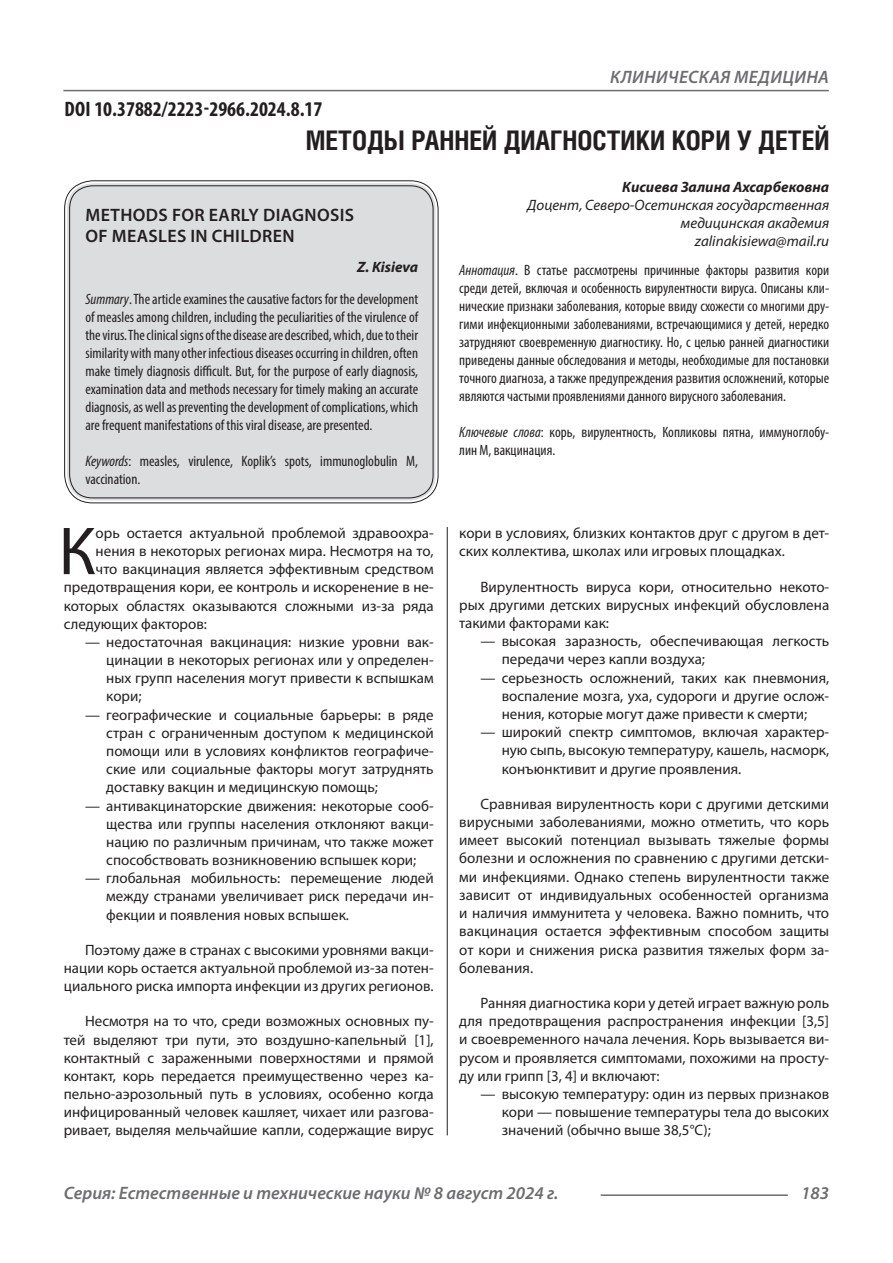
<style>
.page{position:relative;width:893px;height:1263px;background:#fff}
.page>*{position:absolute;margin:0;border:0;box-sizing:border-box;transform-origin:0 0}
.Статья_текст_первый{font:68.4px "Myriad Pro";color:#231f20}
.Статья_название{font:700 27px "Helios Cond C";color:#231f20}
.ДОИ{font:700 condensed 21px "Myriad Pro";color:#231f20}
.t1{font:italic 600 18px "Myriad Pro";color:#6c6d70}
.Статья_название_англ{font:600 18px/21.6px "Myriad Pro";letter-spacing:.02em;color:#231f20}
.t2{font:italic 600 18px "Myriad Pro";letter-spacing:.02em;color:#6c6d70}
.Статья_текст{font:15px/18.1px "Myriad Pro";color:#231f20;text-align:justify}
.Статья_аннотация_анг{font:condensed 15px/18px "Myriad Pro";color:#231f20;text-align:justify}
.Статья_аннотация_тек{font:condensed 15px/18px "Myriad Pro";color:#231f20;text-align:justify}
.Статья_текст_первый-2{font:15px "Myriad Pro";color:#231f20}
.Статья_автор_инфо{font:italic 15px/18px "Myriad Pro";color:#231f20;text-align:right}
.Статья_автор_инфо-2{font:italic 700 15px "Myriad Pro";color:#231f20}
.Статья_автор_англ{font:italic 700 15px "Myriad Pro";color:#231f20}
.s1{font-style:italic}
</style>
<div class="page">
<hr style="left:447px;top:128px;width:1px;height:1007px;background:#231f20">
<hr style="left:63px;top:90px;width:766px;height:1px;background:#6c6d70">
<hr style="left:601px;top:1194px;width:187px;height:2px;background:#6c6d70">
<div style="left:442px;top:128px;width:11px;height:399px;background:#fff"></div>
<div style="left:67px;top:183px;width:369px;height:317px;background:#dcdddf;border-radius:26px"></div>
<div style="left:64px;top:180px;width:375px;height:323px;border:1px solid #231f20;border-radius:28px"></div>
<div style="left:69px;top:185px;width:365px;height:313px;border:1px solid #231f20;border-radius:23px"></div>
<p class="t2" style="left:610px;top:66px;width:220px">КЛИНИЧЕСКАЯ МЕДИЦИНА</p>
<p class="Статья_название" style="left:306px;top:124px;width:525px">МЕТОДЫ РАННЕЙ ДИАГНОСТИКИ КОРИ У ДЕТЕЙ</p>
<p class="Статья_автор_инфо-2" style="left:622px;top:177px;width:208px">Кисиева Залина Ахсарбековна</p>
<p class="Статья_автор_инфо" style="left:528px;top:195px;width:303px">Доцент, Северо-Осетинская государственная медицинская академия</p>
<p class="Статья_автор_инфо" style="left:695px;top:231px;width:136px">zalinakisiewa@mail.ru</p>
<p class="Статья_аннотация_тек" style="left:459px;top:261px;width:371px"><span class="s1">Аннотация</span>. В статье рассмотрены причинные факторы развития кори среди детей, включая и особенность вирулентности вируса. Описаны кли&shy;нические признаки заболевания, которые ввиду схожести со многими дру&shy;гими инфекционными заболеваниями, встречающимися у детей, нередко затрудняют своевременную диагностику. Но, с целью ранней диагностики приведены данные обследования и методы, необходимые для постановки точного диагноза, а также предупреждения развития осложнений, которые являются частыми проявлениями данного вирусного заболевания.</p>
<p class="Статья_аннотация_тек" style="left:459px;top:423px;width:371px"><span class="s1">Ключевые слова</span>: корь, вирулентность, Копликовы пятна, иммуноглобу&shy;лин М, вакцинация.</p>
<p class="ДОИ" style="left:64px;top:96px;width:260px">DOI 10.37882/2223-2966.2024.8.17</p>
<p class="Статья_название_англ" style="left:86px;top:204px;width:270px">METHODS FOR EARLY DIAGNOSIS<br>OF MEASLES IN CHILDREN</p>
<p class="Статья_автор_англ" style="left:357px;top:257px;width:63px">Z. Kisieva</p>
<p class="Статья_аннотация_анг" style="left:85px;top:289px;width:334px"><span class="s1">Summary</span>. The article examines the causative factors for the development of measles among children, including the peculiarities of the virulence of the virus. The clinical signs of the disease are described, which, due to their similarity with many other infectious diseases occurring in children, often make timely diagnosis difficult. But, for the purpose of early diagnosis, examination data and methods necessary for timely making an accurate diagnosis, as well as preventing the development of complications, which are frequent manifestations of this viral disease, are presented.</p>
<p class="Статья_аннотация_анг" style="left:85px;top:451px;width:334px"><span class="s1">Keywords</span>: measles, virulence, Koplik’s spots, immunoglobulin M, vaccination.</p>
<p class="Статья_текст_первый" style="left:59px;top:509px;width:39px">К</p>
<p class="Статья_текст_первый-2" style="left:96px;top:524px;width:340px">орь остается актуальной проблемой здравоохра-</p>
<p class="Статья_текст_первый-2" style="left:96px;top:542px;width:340px">нения в некоторых регионах мира. Несмотря на то,</p>
<p class="Статья_текст_первый-2" style="left:96px;top:560px;width:340px">что вакцинация является эффективным средством</p>
<p class="Статья_текст_первый-2" style="left:64px;top:578px;width:371px">предотвращения кори, ее контроль и искоренение в не-</p>
<p class="Статья_текст_первый-2" style="left:64px;top:596px;width:371px">которых областях оказываются сложными из-за ряда</p>
<p class="Статья_текст_первый-2" style="left:64px;top:614px;width:145px">следующих факторов:</p>
<p class="Статья_текст" style="left:106px;top:632px;width:329px;text-indent:-21px">— недостаточная вакцинация: низкие уровни вак&shy;цинации в некоторых регионах или у определен&shy;ных групп населения могут привести к вспышкам кори;</p>
<p class="Статья_текст" style="left:106px;top:705px;width:329px;text-indent:-21px">— географические и социальные барьеры: в ряде стран с ограниченным доступом к медицинской помощи или в условиях конфликтов географиче&shy;ские или социальные факторы могут затруднять доставку вакцин и медицинскую помощь;</p>
<p class="Статья_текст" style="left:106px;top:796px;width:329px;text-indent:-21px">— антивакцинаторские движения: некоторые сооб&shy;щества или группы населения отклоняют вакци&shy;нацию по различным причинам, что также может способствовать возникновению вспышек кори;</p>
<p class="Статья_текст" style="left:106px;top:869px;width:329px;text-indent:-21px">— глобальная мобильность: перемещение людей между странами увеличивает риск передачи ин&shy;фекции и появления новых вспышек.</p>
<p class="Статья_текст" style="left:64px;top:940px;width:371px;text-indent:21px">Поэтому даже в странах с высокими уровнями вакци&shy;нации корь остается актуальной проблемой из-за потен&shy;циального риска импорта инфекции из других регионов.</p>
<p class="Статья_текст" style="left:64px;top:1012px;width:371px;text-indent:21px">Несмотря на то что, среди возможных основных пу&shy;тей выделяют три пути, это воздушно-капельный [1], контактный с зараженными поверхностями и прямой контакт, корь передается преимущественно через ка&shy;пельно-аэрозольный путь в условиях, особенно когда инфицированный человек кашляет, чихает или разгова&shy;ривает, выделяя мельчайшие капли, содержащие вирус</p>
<p class="Статья_текст" style="left:459px;top:524px;width:371px">кори в условиях, близких контактов друг с другом в дет&shy;ских коллектива, школах или игровых площадках.</p>
<p class="Статья_текст" style="left:459px;top:577px;width:371px;text-indent:21px">Вирулентность вируса кори, относительно некото&shy;рых другими детских вирусных инфекций обусловлена такими факторами как:</p>
<p class="Статья_текст" style="left:502px;top:632px;width:329px;text-indent:-21px">— высокая заразность, обеспечивающая легкость передачи через капли воздуха;</p>
<p class="Статья_текст" style="left:502px;top:668px;width:329px;text-indent:-21px">— серьезность осложнений, таких как пневмония, воспаление мозга, уха, судороги и другие ослож&shy;нения, которые могут даже привести к смерти;</p>
<p class="Статья_текст" style="left:502px;top:723px;width:329px;text-indent:-21px">— широкий спектр симптомов, включая характер&shy;ную сыпь, высокую температуру, кашель, насморк, конъюнктивит и другие проявления.</p>
<p class="Статья_текст" style="left:459px;top:794px;width:371px;text-indent:21px">Сравнивая вирулентность кори с другими детскими вирусными заболеваниями, можно отметить, что корь имеет высокий потенциал вызывать тяжелые формы болезни и осложнения по сравнению с другими детски&shy;ми инфекциями. Однако степень вирулентности также зависит от индивидуальных особенностей организма и наличия иммунитета у человека. Важно помнить, что вакцинация остается эффективным способом защиты от кори и снижения риска развития тяжелых форм за&shy;болевания.</p>
<p class="Статья_текст" style="left:459px;top:993px;width:371px;text-indent:21px">Ранняя диагностика кори у детей играет важную роль для предотвращения распространения инфекции [3,5] и своевременного начала лечения. Корь вызывается ви&shy;русом и проявляется симптомами, похожими на просту&shy;ду или грипп [3, 4] и включают:</p>
<p class="Статья_текст" style="left:502px;top:1085px;width:329px;text-indent:-21px">— высокую температуру: один из первых признаков кори — повышение температуры тела до высоких значений (обычно выше 38,5°C);</p>
<p class="t1" style="left:64px;top:1182px;width:496px">Серия: Естественные и технические науки № 8 август 2024 г.</p>
<p class="t1" style="left:801px;top:1182px;width:30px">183</p>
</div>
